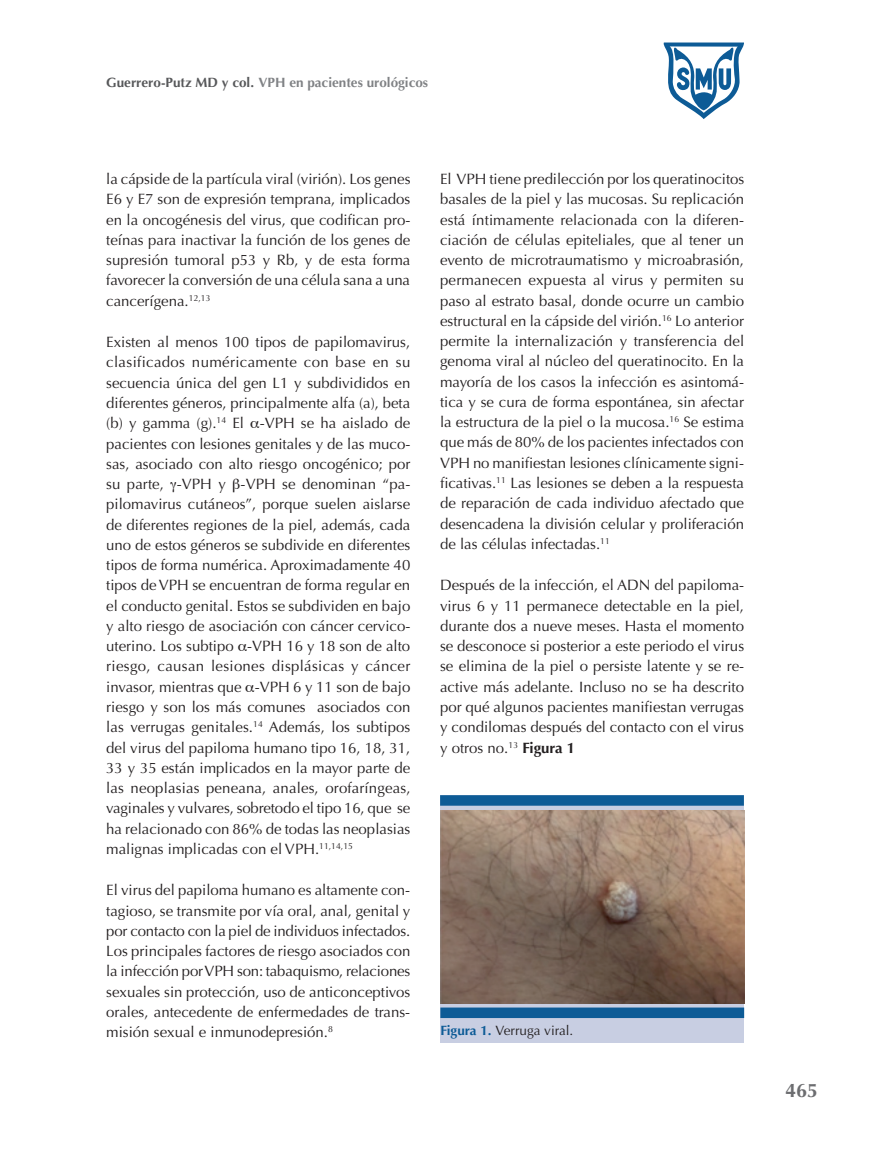
<style>
.page{position:relative;width:893px;height:1149px;background:#fff}
.page>*{position:absolute;margin:0;border:0;box-sizing:border-box;transform-origin:0 0}
.t1{font:700 19.5px "Optima";color:#6c6d70}
.t2{font:15px/20.2px "Optima";color:#231f20;text-align:justify}
.t3{font:700 13.5px "Optima";color:#808285}
.t4{font:13.5px "Optima";color:#231f20}
.s1{color:#57585a}
.s2{font-weight:700}
.s3{font-weight:700;color:#0d5b96}
</style>
<div class="page">
<svg style="left:663px;top:42px;width:81px;height:77px"></svg>
<div style="left:440px;top:795px;width:304px;height:247px;background:#c8cee2"></div>
<img style="left:440px;top:810px;width:304px;height:192px">
<div style="left:440px;top:795px;width:304px;height:10px;background:#0d5b96"></div>
<div style="left:440px;top:1007px;width:304px;height:10px;background:#0d5b96"></div>
<p class="t3" style="left:106px;top:75px;width:323px"><span class="s1">Guerrero-Putz MD y col.</span> VPH en pacientes urológicos</p>
<p class="t2" style="left:106px;top:169px;width:306px">la cápside de la partícula viral (virión). Los genes E6 y E7 son de expresión temprana, implicados en la oncogénesis del virus, que codifican pro&shy;teínas para inactivar la función de los genes de supresión tumoral p53 y Rb, y de esta forma favorecer la conversión de una célula sana a una cancerígena.<sup>12,13</sup></p>
<p class="t2" style="left:106px;top:332px;width:306px">Existen al menos 100 tipos de papilomavirus, clasificados numéricamente con base en su secuencia única del gen L1 y subdivididos en diferentes géneros, principalmente alfa (a), beta (b) y gamma (g).<sup>14</sup> El -VPH se ha aislado de pacientes con lesiones genitales y de las muco&shy;sas, asociado con alto riesgo oncogénico; por su parte, -VPH y -VPH se denominan “pa&shy;pilomavirus cutáneos”, porque suelen aislarse de diferentes regiones de la piel, además, cada uno de estos géneros se subdivide en diferentes tipos de forma numérica. Aproximadamente 40 tipos de VPH se encuentran de forma regular en el conducto genital. Estos se subdividen en bajo y alto riesgo de asociación con cáncer cervico&shy;uterino. Los subtipo -VPH 16 y 18 son de alto riesgo, causan lesiones displásicas y cáncer invasor, mientras que -VPH 6 y 11 son de bajo riesgo y son los más comunes asociados con las verrugas genitales.<sup>14</sup> Además, los subtipos del virus del papiloma humano tipo 16, 18, 31, 33 y 35 están implicados en la mayor parte de las neoplasias peneana, anales, orofaríngeas, vaginales y vulvares, sobretodo el tipo 16, que se ha relacionado con 86% de todas las neoplasias malignas implicadas con el VPH.<sup>11,14,15</sup></p>
<p class="t2" style="left:106px;top:880px;width:306px">El virus del papiloma humano es altamente con&shy;tagioso, se transmite por vía oral, anal, genital y por contacto con la piel de individuos infectados.<br>Los principales factores de riesgo asociados con la infección por VPH son: tabaquismo, relaciones sexuales sin protección, uso de anticonceptivos orales, antecedente de enfermedades de trans&shy;misión sexual e inmunodepresión.<sup>8</sup></p>
<p class="t2" style="left:440px;top:169px;width:306px">El VPH tiene predilección por los queratinocitos basales de la piel y las mucosas. Su replicación está íntimamente relacionada con la diferen&shy;ciación de células epiteliales, que al tener un evento de microtraumatismo y microabrasión, permanecen expuesta al virus y permiten su paso al estrato basal, donde ocurre un cambio estructural en la cápside del virión.<sup>16</sup> Lo anterior permite la internalización y transferencia del genoma viral al núcleo del queratinocito. En la mayoría de los casos la infección es asintomá&shy;tica y se cura de forma espontánea, sin afectar la estructura de la piel o la mucosa.<sup>16</sup> Se estima que más de 80% de los pacientes infectados con VPH no manifiestan lesiones clínicamente signi&shy;ficativas.<sup>11</sup> Las lesiones se deben a la respuesta de reparación de cada individuo afectado que desencadena la división celular y proliferación de las células infectadas.<sup>11</sup></p>
<p class="t2" style="left:440px;top:575px;width:306px">Después de la infección, el ADN del papiloma&shy;virus 6 y 11 permanece detectable en la piel, durante dos a nueve meses. Hasta el momento se desconoce si posterior a este periodo el virus se elimina de la piel o persiste latente y se re&shy;active más adelante. Incluso no se ha descrito por qué algunos pacientes manifiestan verrugas y condilomas después del contacto con el virus y otros no.<sup>13</sup> <span class="s2">Figura 1</span></p>
<p class="t4" style="left:440px;top:1021px;width:134px"><span class="s3">Figura 1.</span> Verruga viral.</p>
<h1 class="t1" style="left:785px;top:1079px;width:34px">465</h1>
</div>
